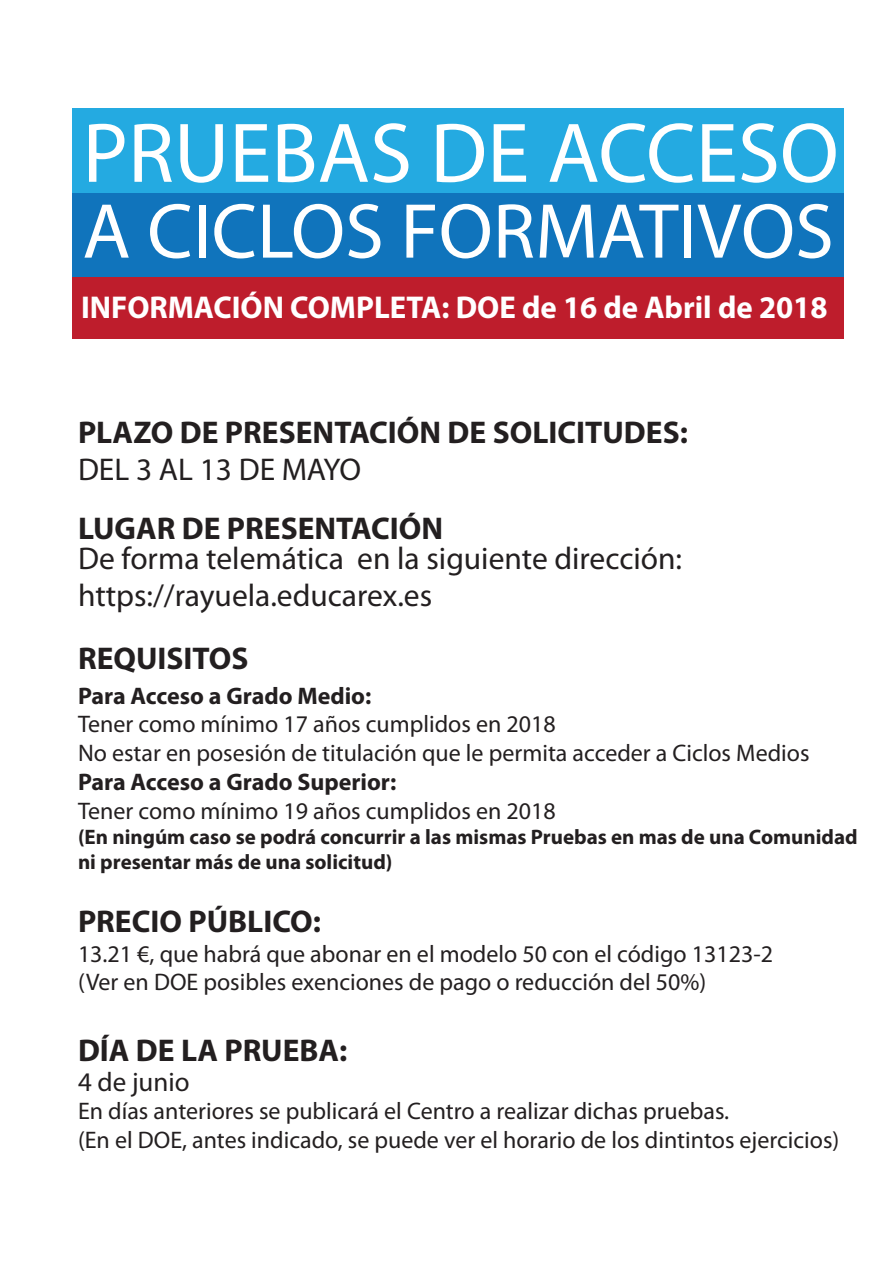
<style>
.page{position:relative;width:893px;height:1263px;background:#fff}
.page>*{position:absolute;margin:0;border:0;box-sizing:border-box;transform-origin:0 0}
.t1{font:85.5px "Myriad Pro";color:#fff}
.t2{font:78.45px "Myriad Pro";color:#fff}
.t3{font:700 31.65px "Myriad Pro";color:#fff}
.t4{font:700 31.5px "Myriad Pro";color:#231f20}
.t5{font:31.5px/37.8px "Myriad Pro";color:#231f20}
.t6{font:27px "Myriad Pro";color:#231f20}
.t7{font:24px/28.8px "Myriad Pro";color:#231f20}
.t8{font:700 24px "Myriad Pro";color:#231f20}
.t9{font:700 21px/25.2px "Myriad Pro";color:#231f20}
</style>
<div class="page">
<div style="left:72px;top:274px;width:771px;height:65px;background:#be1d2c"></div>
<div style="left:72px;top:192px;width:771px;height:84px;background:#1074bc"></div>
<div style="left:72px;top:108px;width:771px;height:84px;background:#24aae1"></div>
<h1 class="t1" style="left:83px;top:100px;width:758px">PRUEBAS DE ACCESO</h1>
<h2 class="t2" style="left:83px;top:183px;width:753px">A CICLOS FORMATIVOS</h2>
<h3 class="t3" style="left:81px;top:287px;width:748px">INFORMACIÓN COMPLETA: DOE de 16 de Abril de 2018</h3>
<h3 class="t4" style="left:78px;top:411px;width:611px">PLAZO DE PRESENTACIÓN DE SOLICITUDES:</h3>
<h3 class="t5" style="left:78px;top:450px;width:285px">DEL 3 AL 13 DE MAYO</h3>
<h3 class="t4" style="left:78px;top:507px;width:367px">LUGAR DE PRESENTACIÓN</h3>
<h3 class="t5" style="left:78px;top:539px;width:606px">De forma telemática en la siguiente dirección: https://rayuela.educarex.es</h3>
<h3 class="t4" style="left:78px;top:638px;width:172px">REQUISITOS</h3>
<p class="t8" style="left:78px;top:680px;width:295px">Para Acceso a Grado Medio:</p>
<p class="t7" style="left:78px;top:709px;width:733px">Tener como mínimo 17 años cumplidos en 2018<br>No estar en posesión de titulación que le permita acceder a Ciclos Medios</p>
<p class="t8" style="left:78px;top:766px;width:320px">Para Acceso a Grado Superior:</p>
<p class="t7" style="left:78px;top:796px;width:479px">Tener como mínimo 19 años cumplidos en 2018</p>
<p class="t9" style="left:78px;top:824px;width:781px">(En ningúm caso se podrá concurrir a las mismas Pruebas en mas de una Comunidad ni presentar más de una solicitud)</p>
<h3 class="t4" style="left:78px;top:900px;width:244px">PRECIO PÚBLICO:</h3>
<p class="t7" style="left:78px;top:939px;width:696px">13.21 €, que habrá que abonar en el modelo 50 con el código 13123-2 (Ver en DOE posibles exenciones de pago o reducción del 50%)</p>
<h3 class="t4" style="left:78px;top:1029px;width:271px">DÍA DE LA PRUEBA:</h3>
<p class="t6" style="left:78px;top:1065px;width:113px">4 de junio</p>
<p class="t7" style="left:78px;top:1096px;width:763px">En días anteriores se publicará el Centro a realizar dichas pruebas.<br>(En el DOE, antes indicado, se puede ver el horario de los dintintos ejercicios)</p>
</div>
